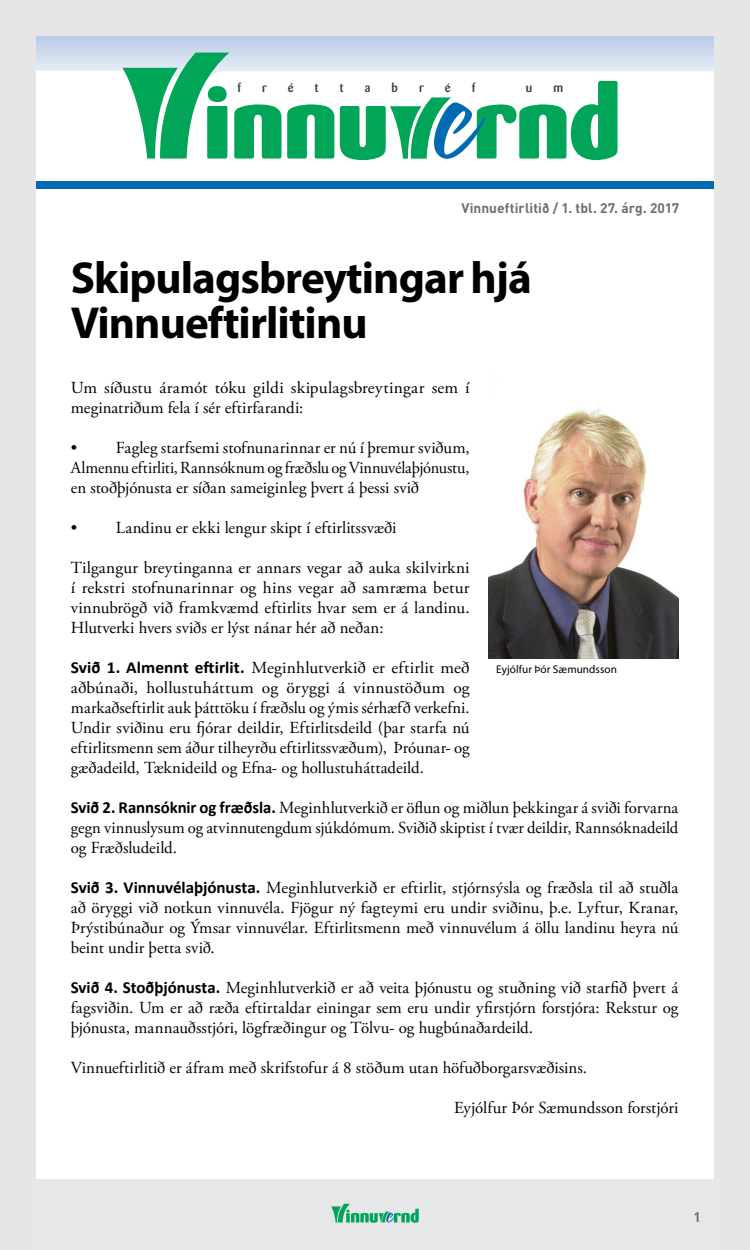
<style>
.page{position:relative;width:750px;height:1250px;background:#fff}
.page>*{position:absolute;margin:0;border:0;box-sizing:border-box;transform-origin:0 0}
.t1{font:700 45px/45px "Myriad Pro";letter-spacing:-.02em;color:#000}
.meginmál{font:16.88px/20px "Adobe Garamond Pro";color:#000;text-align:justify}
.tbl__árg____grátt{font:700 13.75px "DIN";letter-spacing:.005em;color:#6e6e6e}
.blaðsíðutal{font:700 13.75px "DIN";color:#6e6e6e}
.t2{font:500 12.38px "Barmeno";color:#383838}
.myndatexti{font:11.25px "Myriad Pro";letter-spacing:.005em;color:#000}
.s1{font-family:"Calibri";font-weight:700}
</style>
<div class="page">
<div style="left:0;top:1179px;width:750px;height:71px;background:#e6e7e9"></div>
<div style="left:0;top:182px;width:750px;height:7px;background:#006bb2"></div>
<svg style="left:35px;top:35px;width:680px;height:55px"></svg>
<svg style="left:287px;top:104px;width:47px;height:55px"></svg>
<svg style="left:340px;top:81px;width:278px;height:80px"></svg>
<svg style="left:122px;top:53px;width:159px;height:106px"></svg>
<div style="left:0;top:0;width:35px;height:1250px;background:#e6e6e6"></div>
<div style="left:715px;top:0;width:35px;height:1250px;background:#e6e6e6"></div>
<div style="left:0;top:0;width:750px;height:35px;background:#e6e6e6"></div>
<svg style="left:331px;top:1204px;width:88px;height:19px"></svg>
<img style="left:488px;top:407px;width:191px;height:252px">
<p class="t2" style="left:237px;top:80px;width:5px">f</p>
<p class="t2" style="left:262px;top:80px;width:6px">r</p>
<p class="t2" style="left:288px;top:80px;width:7px">é</p>
<p class="t2" style="left:315px;top:80px;width:5px">t</p>
<p class="t2" style="left:340px;top:80px;width:5px">t</p>
<p class="t2" style="left:365px;top:80px;width:7px">a</p>
<p class="t2" style="left:392px;top:80px;width:8px">b</p>
<p class="t2" style="left:419px;top:80px;width:6px">r</p>
<p class="t2" style="left:445px;top:80px;width:7px">é</p>
<p class="t2" style="left:472px;top:80px;width:5px">f</p>
<p class="t2" style="left:526px;top:80px;width:8px">u</p>
<p class="t2" style="left:553px;top:80px;width:11px">m</p>
<p class="tbl__árg____grátt" style="left:461px;top:199px;width:219px">Vinnueftirlitið / 1. tbl. 27. árg. 2017</p>
<h1 class="t1" style="left:71px;top:254px;width:463px">Skipulagsbreytingar hjá<br>Vinnueftirlitinu</h1>
<p class="meginmál" style="left:71px;top:379px;width:400px">Um síðustu áramót tóku gildi skipulagsbreytingar sem í meginatriðum fela í sér eftirfarandi:</p>
<p class="meginmál" style="left:71px;top:439px;width:400px">• Fagleg starfsemi stofnunarinnar er nú í þremur sviðum, Almennu eftirliti, Rannsóknum og fræðslu og Vinnuvélaþjónustu, en stoðþjónusta er síðan sameiginleg þvert á þessi svið</p>
<p class="meginmál" style="left:71px;top:519px;width:327px">• Landinu er ekki lengur skipt í eftirlitssvæði</p>
<p class="meginmál" style="left:71px;top:559px;width:400px">Tilgangur breytinganna er annars vegar að auka skilvirkni í rekstri stofnunarinnar og hins vegar að samræma betur vinnubrögð við framkvæmd eftirlits hvar sem er á landinu.<br>Hlutverki hvers sviðs er lýst nánar hér að neðan:</p>
<p class="meginmál" style="left:71px;top:659px;width:400px"><span class="s1">Svið 1. Almennt eftirlit.</span> Meginhlutverkið er eftirlit með aðbúnaði, hollustuháttum og öryggi á vinnustöðum og markaðseftirlit auk þátttöku í fræðslu og ýmis sérhæfð verkefni.<br>Undir sviðinu eru fjórar deildir, Eftirlitsdeild (þar starfa nú eftirlitsmenn sem áður tilheyrðu eftirlitssvæðum), Þróunar- og gæðadeild, Tæknideild og Efna- og hollustuháttadeild.</p>
<p class="meginmál" style="left:71px;top:799px;width:609px"><span class="s1">Svið 2. Rannsóknir og fræðsla.</span> Meginhlutverkið er öflun og miðlun þekkingar á sviði forvarna gegn vinnuslysum og atvinnutengdum sjúkdómum. Sviðið skiptist í tvær deildir, Rannsóknadeild og Fræðsludeild.</p>
<p class="meginmál" style="left:71px;top:879px;width:609px"><span class="s1">Svið 3. Vinnuvélaþjónusta.</span> Meginhlutverkið er eftirlit, stjórnsýsla og fræðsla til að stuðla að öryggi við notkun vinnuvéla. Fjögur ný fagteymi eru undir sviðinu, þ.e. Lyftur, Kranar, Þrýstibúnaður og Ýmsar vinnuvélar. Eftirlitsmenn með vinnuvélum á öllu landinu heyra nú beint undir þetta svið.</p>
<p class="meginmál" style="left:71px;top:979px;width:609px"><span class="s1">Svið 4. Stoðþjónusta.</span> Meginhlutverkið er að veita þjónustu og stuðning við starfið þvert á fagsviðin. Um er að ræða eftirtaldar einingar sem eru undir yfirstjórn forstjóra: Rekstur og þjónusta, mannauðsstjóri, lögfræðingur og Tölvu- og hugbúnaðardeild.</p>
<p class="meginmál" style="left:71px;top:1059px;width:518px">Vinnueftirlitið er áfram með skrifstofur á 8 stöðum utan höfuðborgarsvæðisins.</p>
<p class="meginmál" style="left:454px;top:1099px;width:226px">Eyjólfur Þór Sæmundsson forstjóri</p>
<p class="myndatexti" style="left:496px;top:663px;width:122px">Eyjólfur Þór Sæmundsson</p>
<p class="blaðsíðutal" style="left:693px;top:1208px;width:9px">1</p>
</div>
